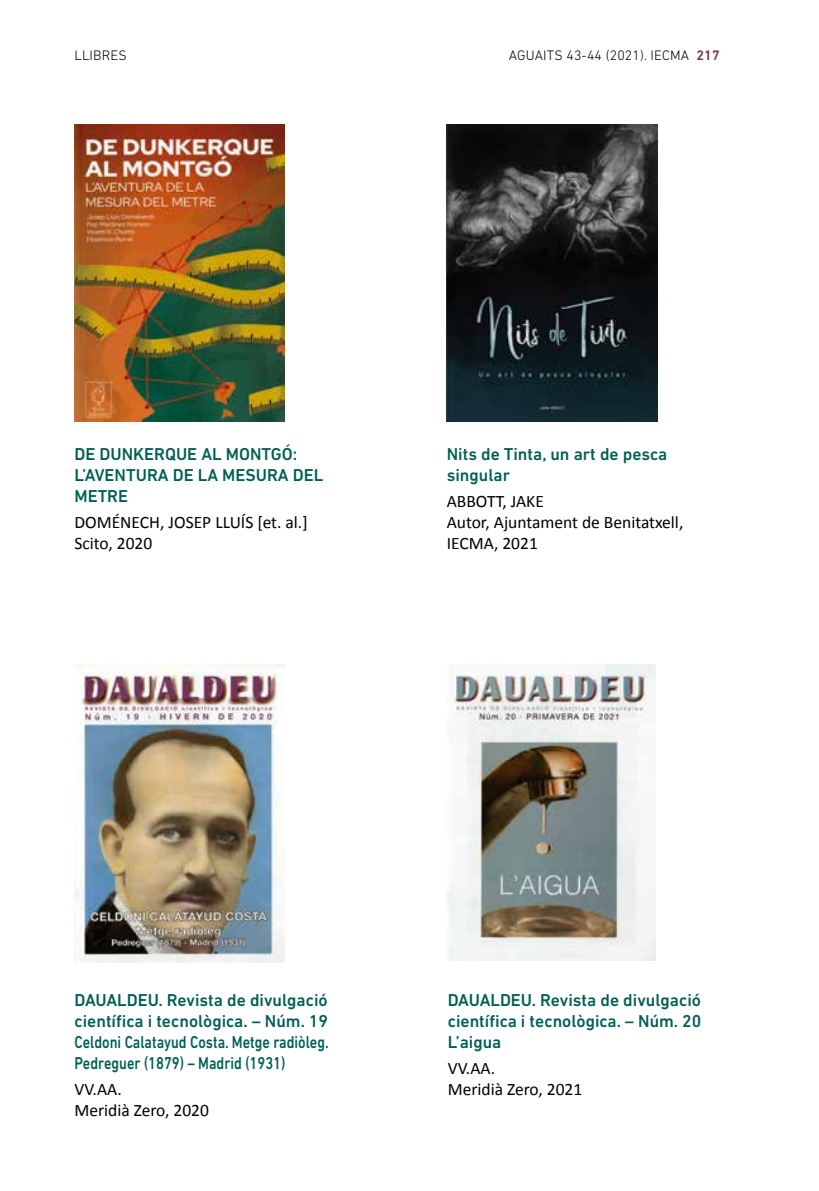
<style>
.page{position:relative;width:819px;height:1191px;background:#fff}
.page>*{position:absolute;margin:0;border:0;box-sizing:border-box;transform-origin:0 0}
.t1{font:500 17.5px/21px "DIN Next LT Pro";color:#005f54}
.t2{font:17.5px/21px "Calibri";color:#000}
.t3{font:300 14px "DIN Next LT Pro";letter-spacing:.01em;color:#000}
.s1{font-weight:500;color:#732d40}
</style>
<div class="page">
<img style="left:446px;top:124px;width:211px;height:298px">
<img style="left:74px;top:124px;width:210px;height:297px">
<img style="left:74px;top:665px;width:210px;height:297px">
<img style="left:446px;top:665px;width:209px;height:295px">
<p class="t3" style="left:74px;top:47px;width:54px">LLIBRES</p>
<p class="t3" style="left:509px;top:47px;width:212px">AGUAITS 43-44 (2021). IECMA <span class="s1">217</span></p>
<p class="t1" style="left:74px;top:443px;width:250px">DE DUNKERQUE AL MONTGÓ:<br>L’AVENTURA DE LA MESURA DEL<br>METRE</p>
<p class="t2" style="left:74px;top:511px;width:235px">DOMÉNECH, JOSEP LLUÍS [et. al.]<br>Scito, 2020</p>
<p class="t1" style="left:446px;top:443px;width:222px">Nits de Tinta, un art de pesca singular</p>
<p class="t2" style="left:446px;top:490px;width:238px">ABBOTT, JAKE<br>Autor, Ajuntament de Benitatxell,<br>IECMA, 2021</p>
<p class="t1" style="left:74px;top:989px;width:256px;text-align:justify">DAUALDEU. Revista de divulgació científica i tecnològica. – Núm. 19<br>Celdoni Calatayud Costa. Metge radiòleg.<br>Pedreguer (1879) – Madrid (1931)</p>
<p class="t2" style="left:74px;top:1078px;width:136px">VV.AA.<br>Meridià Zero, 2020</p>
<p class="t1" style="left:447px;top:989px;width:255px;text-align:justify">DAUALDEU. Revista de divulgació científica i tecnològica. – Núm. 20<br>L’aigua</p>
<p class="t2" style="left:447px;top:1057px;width:136px">VV.AA.<br>Meridià Zero, 2021</p>
</div>
